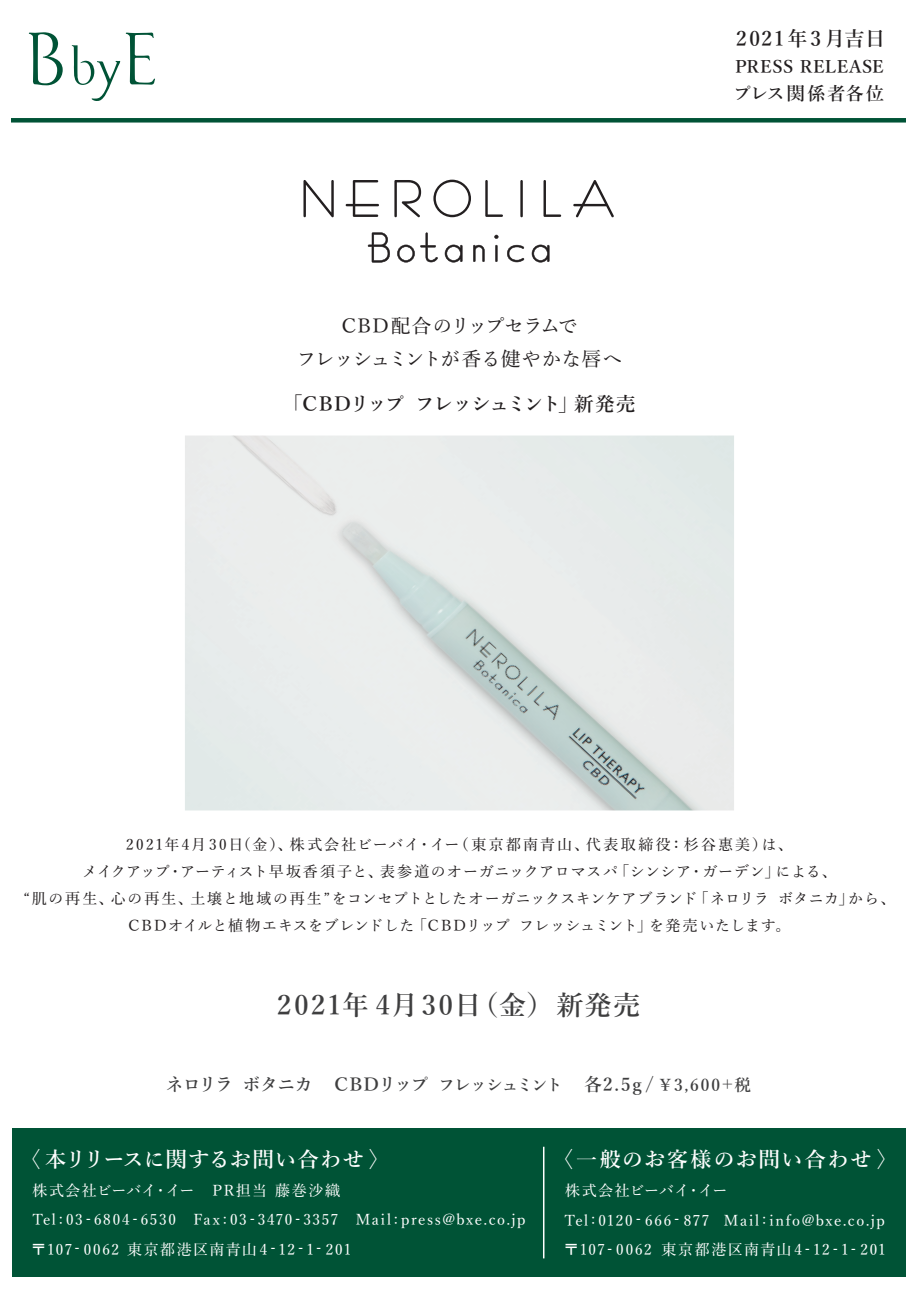
<style>
.page{position:relative;width:919px;height:1289px;background:#fff}
.page>*{position:absolute;margin:0;border:0;box-sizing:border-box;transform-origin:0 0}
.t1{font:600 27px "Yu Min";letter-spacing:.075em;color:#3e3e3f}
.t2{font:600 21px "Yu Min";letter-spacing:.03em;color:#fff}
.t3{font:600 21px "Yu Min";letter-spacing:.095em;color:#fff}
.t4{font:600 20.25px "Yu Min";letter-spacing:.11em;color:#231f20}
.t5{font:500 19.5px/33px "Yu Min";letter-spacing:-.02em;color:#231f20;text-align:center}
.t6{font:600 19.5px "Yu Min";letter-spacing:-.05em;color:#231f20}
.t7{font:600 18px "Yu Min";letter-spacing:-.04em;color:#3e3e3f}
.t8{font:600 18px "Yu Min";letter-spacing:.1em;color:#231f20}
.t9{font:600 17.25px "Yu Min";letter-spacing:.035em;color:#231f20}
.t10{font:500 15px/27px "Yu Min";letter-spacing:.05em;color:#231f20;text-align:center}
.t11{font:500 15px/29.2px "Yu Min";letter-spacing:.105em;color:#fff}
.s1{font-size:16.5px}
</style>
<div class="page">
<img style="left:185px;top:435px;width:549px;height:375px">
<svg style="left:573px;top:180px;width:40px;height:37px"></svg>
<svg style="left:345px;top:180px;width:34px;height:37px"></svg>
<hr style="left:520px;top:180px;width:2px;height:37px;background:#231f20">
<svg style="left:485px;top:180px;width:18px;height:37px"></svg>
<svg style="left:543px;top:180px;width:18px;height:37px"></svg>
<svg style="left:303px;top:180px;width:31px;height:37px"></svg>
<svg style="left:433px;top:180px;width:38px;height:37px"></svg>
<svg style="left:394px;top:180px;width:27px;height:37px"></svg>
<svg style="left:507px;top:245px;width:17px;height:17px"></svg>
<svg style="left:494px;top:235px;width:4px;height:4px"></svg>
<svg style="left:495px;top:245px;width:2px;height:17px"></svg>
<svg style="left:473px;top:245px;width:11px;height:17px"></svg>
<svg style="left:444px;top:245px;width:18px;height:17px"></svg>
<svg style="left:531px;top:245px;width:18px;height:17px"></svg>
<svg style="left:397px;top:232px;width:41px;height:30px"></svg>
<svg style="left:368px;top:232px;width:22px;height:30px"></svg>
<div style="left:12px;top:1128px;width:893px;height:148px;background:#005336"></div>
<hr style="left:12px;top:118px;width:893px;height:4px;background:#005336">
<svg style="left:28px;top:32px;width:35px;height:53px"></svg>
<svg style="left:72px;top:32px;width:83px;height:69px"></svg>
<hr style="left:543px;top:1146px;width:1px;height:112px;background:#fff">
<h3 class="t5" style="left:297px;top:307px;width:327px">CBD配合のリップセラムで<br>フレッシュミントが香る健やかな唇へ</h3>
<h3 class="t6" style="left:283px;top:393px;width:354px">「CBDリップ フレッシュミント」新発売</h3>
<h3 class="t4" style="left:736px;top:27px;width:151px">2021年3月吉日</h3>
<p class="t9" style="left:735px;top:57px;width:150px">PRESS RELEASE</p>
<p class="t8" style="left:733px;top:84px;width:152px">プレス関係者各位</p>
<p class="t10" style="left:23px;top:829px;width:873px">2021年4月30日（金）、株式会社ビーバイ・イー（東京都南青山、代表取締役：杉谷惠美）は、<br>メイクアップ・アーティスト早坂香須子と、表参道のオーガニックアロマスパ「シンシア・ガーデン」による、<br>“肌の再生、心の再生、土壌と地域の再生”をコンセプトとしたオーガニックスキンケアブランド「ネロリラ ボタニカ」から、CBDオイルと植物エキスをブレンドした「CBDリップ フレッシュミント」を発売いたします。</p>
<h1 class="t1" style="left:277px;top:989px;width:365px">2021年 4月30日（金） 新発売</h1>
<p class="t7" style="left:166px;top:1074px;width:586px">ネロリラ ボタニカ　CBDリップ <span class="s1">フレッシュミント</span>　各2.5g / <span class="s1">￥3,600+税</span></p>
<h2 class="t2" style="left:19px;top:1147px;width:372px">〈 本リリースに関するお問い合わせ〉</h2>
<p class="t11" style="left:31px;top:1174px;width:496px">株式会社ビーバイ・イー　PR担当 藤巻沙織<br>Tel:03-6804-6530 Fax:03-3470-3357 Mail:press@bxe.co.jp〒107- 0062 東京都港区南青山4-12-1- 201</p>
<h2 class="t3" style="left:552px;top:1147px;width:347px">〈一般のお客様のお問い合わせ〉</h2>
<p class="t11" style="left:563px;top:1174px;width:323px">株式会社ビーバイ・イー<br>Tel:0120- 666- 877 Mail:info@bxe.co.jp〒107- 0062 東京都港区南青山4-12-1- 201</p>
</div>
